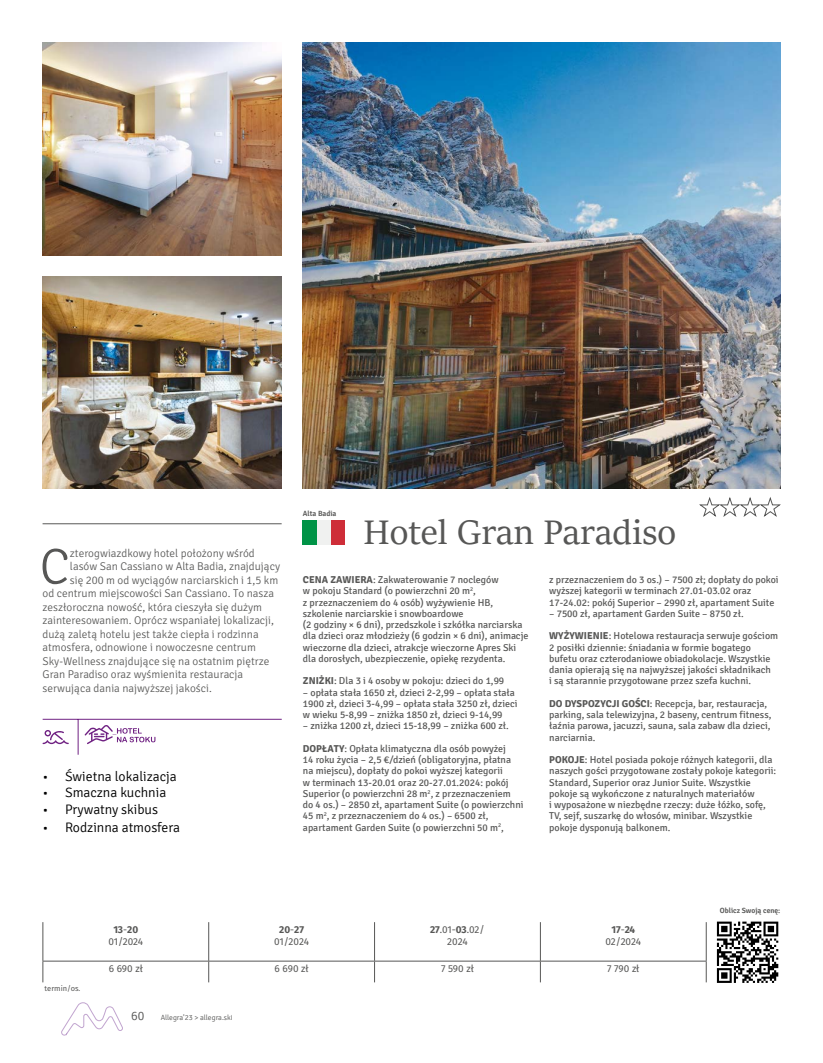
<style>
.page{position:relative;width:823px;height:1063px;background:#fff}
.page>*{position:absolute;margin:0;border:0;box-sizing:border-box;transform-origin:0 0}
.t1{font:300 50.38px "Signika Negative";color:#575756}
.t2{font:37.5px "Sitka Heading";color:#575756}
.t3{font:300 13.75px "Signika";color:#000}
.t4{font:300 12.5px "Signika";color:#575756}
.t5{font:300 11.25px "Signika Negative";color:#575756}
.t6{font:10px/11.2px "Signika";color:#575756}
.t7{font:10px/11.2px "Fira Sans";letter-spacing:-.01em;color:#575756;text-align:center}
.t8{font:600 7.5px "Signika";color:#575756}
.t9{font:300 7.5px "Signika";color:#575756}
.t10{font:7.5px "Fira Sans";color:#575756}
.s1{font-weight:700}
</style>
<div class="page">
<svg style="left:61px;top:1002px;width:62px;height:34px"></svg>
<img style="left:303px;top:43px;width:477px;height:446px">
<img style="left:43px;top:43px;width:238px;height:212px">
<img style="left:43px;top:276px;width:238px;height:213px">
<svg style="left:699px;top:498px;width:81px;height:19px"></svg>
<div style="left:303px;top:520px;width:14px;height:25px;background:#009346"></div>
<div style="left:317px;top:520px;width:14px;height:25px;background:#f0f1f0"></div>
<div style="left:331px;top:520px;width:13px;height:25px;background:#ce2d38"></div>
<svg style="left:717px;top:921px;width:62px;height:56px"></svg>
<svg style="left:716px;top:922px;width:61px;height:61px"></svg>
<hr style="left:43px;top:524px;width:238px;height:1px;background:#575756">
<hr style="left:43px;top:961px;width:165px;height:1px;background:#575756">
<hr style="left:208px;top:961px;width:166px;height:1px;background:#575756">
<hr style="left:374px;top:961px;width:166px;height:1px;background:#575756">
<hr style="left:540px;top:961px;width:166px;height:1px;background:#575756">
<hr style="left:43px;top:922px;width:1px;height:39px;background:#575756">
<hr style="left:208px;top:922px;width:1px;height:39px;background:#575756">
<hr style="left:374px;top:922px;width:1px;height:39px;background:#575756">
<hr style="left:539px;top:922px;width:1px;height:39px;background:#575756">
<hr style="left:705px;top:922px;width:1px;height:39px;background:#575756">
<svg style="left:43px;top:961px;width:1px;height:21px"></svg>
<svg style="left:208px;top:961px;width:1px;height:21px"></svg>
<svg style="left:374px;top:961px;width:1px;height:21px"></svg>
<svg style="left:539px;top:961px;width:1px;height:21px"></svg>
<svg style="left:705px;top:961px;width:1px;height:21px"></svg>
<hr style="left:43px;top:719px;width:238px;height:1px;background:#702283">
<hr style="left:78px;top:719px;width:1px;height:36px;background:#702283">
<svg style="left:43px;top:730px;width:26px;height:14px"></svg>
<svg style="left:85px;top:725px;width:70px;height:19px"></svg>
<h1 class="t1" style="left:40px;top:539px;width:32px">C</h1>
<p class="t5" style="left:70px;top:547px;width:186px">zterogwiazdkowy hotel położony wśród</p>
<p class="t5" style="left:70px;top:560px;width:212px">lasów San Cassiano w Alta Badia, znajdujący</p>
<p class="t5" style="left:70px;top:574px;width:210px">się 200 m od wyciągów narciarskich i 1,5 km</p>
<p class="t5" style="left:43px;top:587px;width:233px">od centrum miejscowości San Cassiano. To nasza</p>
<p class="t5" style="left:43px;top:601px;width:221px">zeszłoroczna nowość, która cieszyła się dużym</p>
<p class="t5" style="left:43px;top:614px;width:233px">zainteresowaniem. Oprócz wspaniałej lokalizacji,</p>
<p class="t5" style="left:43px;top:628px;width:217px">dużą zaletą hotelu jest także ciepła i rodzinna</p>
<p class="t5" style="left:43px;top:641px;width:215px">atmosfera, odnowione i nowoczesne centrum</p>
<p class="t5" style="left:43px;top:655px;width:228px">Sky-Wellness znajdujące się na ostatnim piętrze</p>
<p class="t5" style="left:43px;top:668px;width:202px">Gran Paradiso oraz wyśmienita restauracja</p>
<p class="t5" style="left:43px;top:682px;width:171px">serwująca dania najwyższej jakości.</p>
<h3 class="t3" style="left:43px;top:769px;width:136px">• ●Świetna lokalizacja</h3>
<h3 class="t3" style="left:43px;top:785px;width:125px">• ●Smaczna kuchnia</h3>
<h3 class="t3" style="left:43px;top:802px;width:117px">• ●Prywatny skibus</h3>
<h3 class="t3" style="left:43px;top:820px;width:139px">• ●Rodzinna atmosfera</h3>
<p class="t8" style="left:303px;top:509px;width:35px">Alta Badia</p>
<h2 class="t2" style="left:363px;top:506px;width:314px">Hotel Gran Paradiso</h2>
<p class="t6" style="left:303px;top:574px;width:227px"><span class="s1">CENA ZAWIERA</span>: Zakwaterowanie 7 noclegów<br>w pokoju Standard (o powierzchni 20 m<sup>2</sup>,<br>z przeznaczeniem do 4 osób) wyżywienie HB, szkolenie narciarskie i snowboardowe<br>(2 godziny × 6 dni), przedszkole i szkółka narciarska dla dzieci oraz młodzieży (6 godzin × 6 dni), animacje wieczorne dla dzieci, atrakcje wieczorne Apres Ski dla dorosłych, ubezpieczenie, opiekę rezydenta.</p>
<p class="t6" style="left:303px;top:676px;width:203px"><span class="s1">ZNIŻKI</span>: Dla 3 i 4 osoby w pokoju: dzieci do 1,99</p>
<p class="t6" style="left:303px;top:687px;width:216px">– opłata stała 1650 zł, dzieci 2-2,99 – opłata stała<br>1900 zł, dzieci 3-4,99 – opłata stała 3250 zł, dzieci w wieku 5-8,99 – zniżka 1850 zł, dzieci 9-14,99</p>
<p class="t6" style="left:303px;top:721px;width:207px">– zniżka 1200 zł, dzieci 15-18,99 – zniżka 600 zł.</p>
<p class="t6" style="left:303px;top:743px;width:222px"><span class="s1">DOPŁATY</span>: Opłata klimatyczna dla osób powyżej<br>14 roku życia – 2,5 €/dzień (obligatoryjna, płatna na miejscu), dopłaty do pokoi wyższej kategorii<br>w terminach 13-20.01 oraz 20-27.01.2024: pokój Superior (o powierzchni 28 m<sup>2</sup>, z przeznaczeniem do 4 os.) – 2850 zł, apartament Suite (o powierzchni 45 m<sup>2</sup>, z przeznaczeniem do 4 os.) – 6500 zł, apartament Garden Suite (o powierzchni 50 m<sup>2</sup>,</p>
<p class="t6" style="left:549px;top:574px;width:231px">z przeznaczeniem do 3 os.) – 7500 zł; dopłaty do pokoi wyższej kategorii w terminach 27.01-03.02 oraz<br>17-24.02: pokój Superior – 2990 zł, apartament Suite</p>
<p class="t6" style="left:549px;top:608px;width:196px">– 7500 zł, apartament Garden Suite – 8750 zł.</p>
<p class="t6" style="left:549px;top:631px;width:230px"><span class="s1">WYŻYWIENIE</span>: Hotelowa restauracja serwuje gościom 2 posiłki dziennie: śniadania w formie bogatego bufetu oraz czterodaniowe obiadokolacje. Wszystkie dania opierają się na najwyższej jakości składnikach<br>i są starannie przygotowane przez szefa kuchni.</p>
<p class="t6" style="left:549px;top:698px;width:223px"><span class="s1">DO DYSPOZYCJI GOŚCI</span>: Recepcja, bar, restauracja, parking, sala telewizyjna, 2 baseny, centrum fitness, łaźnia parowa, jacuzzi, sauna, sala zabaw dla dzieci, narciarnia.</p>
<p class="t6" style="left:549px;top:754px;width:228px"><span class="s1">POKOJE</span>: Hotel posiada pokoje różnych kategorii, dla naszych gości przygotowane zostały pokoje kategorii:<br>Standard, Superior oraz Junior Suite. Wszystkie pokoje są wykończone z naturalnych materiałów<br>i wyposażone w niezbędne rzeczy: duże łóżko, sofę, TV, sejf, suszarkę do włosów, minibar. Wszystkie pokoje dysponują balkonem.</p>
<p class="t8" style="left:719px;top:906px;width:62px">Oblicz Swoją cenę:</p>
<p class="t10" style="left:45px;top:983px;width:37px">termin/os.</p>
<p class="t7" style="left:108px;top:924px;width:36px"><span class="s1">13</span>-<span class="s1">20<br></span>01/2024</p>
<p class="t7" style="left:274px;top:924px;width:36px"><span class="s1">20</span>-<span class="s1">27<br></span>01/2024</p>
<p class="t7" style="left:430px;top:924px;width:56px"><span class="s1">27</span>.01-<span class="s1">03</span>.02/<br>2024</p>
<p class="t7" style="left:605px;top:924px;width:37px"><span class="s1">17</span>-<span class="s1">24<br></span>02/2024</p>
<p class="t7" style="left:109px;top:963px;width:36px">6 690 zł</p>
<p class="t7" style="left:274px;top:963px;width:36px">6 690 zł</p>
<p class="t7" style="left:441px;top:963px;width:34px">7 590 zł</p>
<p class="t7" style="left:606px;top:963px;width:34px">7 790 zł</p>
<p class="t4" style="left:131px;top:1009px;width:15px">60</p>
<p class="t9" style="left:161px;top:1014px;width:73px">Allegra’23 &gt; allegra.ski</p>
</div>
